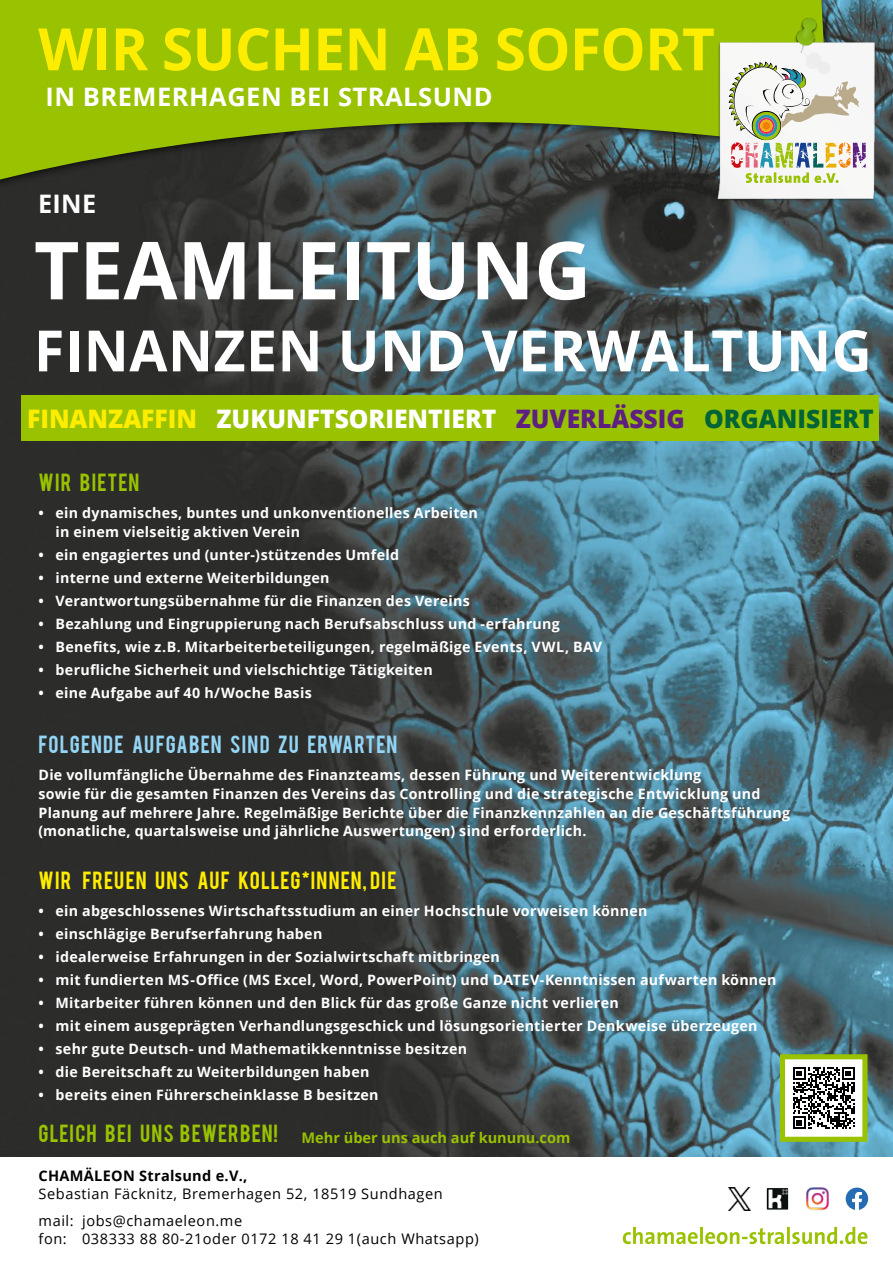
<style>
.page{position:relative;width:893px;height:1263px;background:#fff}
.page>*{position:absolute;margin:0;border:0;box-sizing:border-box;transform-origin:0 0}
.t1{font:700 80.1px "Open Sans";color:#fff}
.t2{font:700 58.5px "Open Sans";letter-spacing:-.01em;color:#ffed00}
.t3{font:700 57px "Open Sans";letter-spacing:.01em;color:#fff}
.t4{font:800 25.5px "Open Sans";color:#fff}
.t5{font:700 25.5px "Open Sans";letter-spacing:.02em;color:#fff}
.t6{font:19.5px "Bebas";letter-spacing:.06em;color:#ffed00}
.t7{font:19.5px "Bebas";letter-spacing:.055em;color:#93d5f4}
.t8{font:19.5px "Bebas";letter-spacing:.06em;color:#99c200}
.t9{font:14.55px/26.8px "Open Sans";letter-spacing:.04em;color:#000}
.t10{font:700 14.55px "Open Sans";color:#99c200}
.t11{font:700 14.55px "Open Sans";letter-spacing:.02em;color:#000}
.t12{font:700 14.25px/18.8px "Open Sans";letter-spacing:.02em;color:#fff}
.s1{color:#ffed00}
.s2{color:#5d1f82}
.s3{color:#006436}
.s4{font-family:"Bebas";font-weight:400;font-size:19.5px}
</style>
<div class="page">
<img style="left:0;top:0;width:893px;height:1157px">
<div style="left:22px;top:395px;width:857px;height:46px;background:#99c200"></div>
<div style="left:0;top:0;width:839px;height:192px;background:#000;opacity:.86"></div>
<svg style="left:0;top:0;width:830px;height:183px;background:#81a211"></svg>
<img style="left:716px;top:17px;width:162px;height:185px">
<svg style="left:729px;top:61px;width:137px;height:122px"></svg>
<svg style="left:623px;top:1227px;width:244px;height:17px"></svg>
<svg style="left:846px;top:1187px;width:22px;height:23px"></svg>
<img style="left:768px;top:1189px;width:19px;height:19px">
<div style="left:766px;top:1187px;width:23px;height:23px;border:1px solid #fff"></div>
<img style="left:806px;top:1187px;width:23px;height:24px">
<img style="left:729px;top:1187px;width:22px;height:23px">
<svg style="left:777px;top:1052px;width:93px;height:92px"></svg>
<h2 class="t2" style="left:38px;top:8px;width:678px">WIR SUCHEN AB SOFORT</h2>
<h3 class="t5" style="left:45px;top:78px;width:449px">IN BREMERHAGEN BEI STRALSUND</h3>
<h3 class="t5" style="left:38px;top:186px;width:59px">EINE</h3>
<h1 class="t1" style="left:34px;top:214px;width:559px">TEAMLEITUNG</h1>
<h3 class="t3" style="left:34px;top:310px;width:839px">FINANZEN UND VERWALTUNG</h3>
<h3 class="t4" style="left:27px;top:399px;width:848px"><span class="s1">FINANZAFFIN</span> ZUKUNFTSORIENTIERT <span class="s2">ZUVERLÄSSIG</span> <span class="s3">ORGANISIERT</span></h3>
<h3 class="t8" style="left:39px;top:468px;width:102px">WIR BIETEN</h3>
<p class="t12" style="left:56px;top:503px;width:424px;text-indent:-17px">• ein dynamisches, buntes und unkonventionelles Arbeiten in einem vielseitig aktiven Verein</p>
<p class="t12" style="left:39px;top:545px;width:362px">• ein engagiertes und (unter-)stützendes Umfeld</p>
<p class="t12" style="left:39px;top:568px;width:292px">• interne und externe Weiterbildungen</p>
<p class="t12" style="left:39px;top:591px;width:433px">• Verantwortungsübernahme für die Finanzen des Vereins</p>
<p class="t12" style="left:39px;top:614px;width:523px">• Bezahlung und Eingruppierung nach Berufsabschluss und -erfahrung</p>
<p class="t12" style="left:39px;top:637px;width:565px">• Benefits, wie z.B. Mitarbeiterbeteiligungen, regelmäßige Events, VWL, BAV</p>
<p class="t12" style="left:39px;top:660px;width:396px">• berufliche Sicherheit und vielschichtige Tätigkeiten</p>
<p class="t12" style="left:39px;top:683px;width:275px">• eine Aufgabe auf 40 h/Woche Basis</p>
<h3 class="t7" style="left:39px;top:730px;width:360px">FOLGENDE AUFGABEN SIND ZU ERWARTEN</h3>
<p class="t12" style="left:39px;top:765px;width:753px">Die vollumfängliche Übernahme des Finanzteams, dessen Führung und Weiterentwicklung<br>sowie für die gesamten Finanzen des Vereins das Controlling und die strategische Entwicklung und Planung auf mehrere Jahre. Regelmäßige Berichte über die Finanzkennzahlen an die Geschäftsführung (monatliche, quartalsweise und jährliche Auswertungen) sind erforderlich.</p>
<h3 class="t6" style="left:39px;top:866px;width:359px">WIR FREUEN UNS AUF KOLLEG*INNEN, DIE</h3>
<p class="t12" style="left:39px;top:901px;width:610px">• ein abgeschlossenes Wirtschaftsstudium an einer Hochschule vorweisen können</p>
<p class="t12" style="left:39px;top:924px;width:285px">• einschlägige Berufserfahrung haben</p>
<p class="t12" style="left:39px;top:947px;width:463px">• idealerweise Erfahrungen in der Sozialwirtschaft mitbringen</p>
<p class="t12" style="left:39px;top:970px;width:740px">• mit fundierten MS-Office (MS Excel, Word, PowerPoint) und DATEV-Kenntnissen aufwarten können</p>
<p class="t12" style="left:39px;top:993px;width:582px">• Mitarbeiter führen können und den Blick für das große Ganze nicht verlieren</p>
<p class="t12" style="left:39px;top:1016px;width:720px">• mit einem ausgeprägten Verhandlungsgeschick und lösungsorientierter Denkweise überzeugen</p>
<p class="t12" style="left:39px;top:1039px;width:430px">• sehr gute Deutsch- und Mathematikkenntnisse besitzen</p>
<p class="t12" style="left:39px;top:1062px;width:332px">• die Bereitschaft zu Weiterbildungen haben</p>
<p class="t12" style="left:39px;top:1085px;width:342px">• bereits einen Führerscheinklasse B besitzen</p>
<p class="t10" style="left:39px;top:1127px;width:533px"><span class="s4">GLEICH BEI UNS BEWERBEN!</span> Mehr über uns auch auf kununu.com</p>
<p class="t11" style="left:39px;top:1165px;width:210px">CHAMÄLEON Stralsund e.V.,</p>
<p class="t9" style="left:39px;top:1180px;width:406px">Sebastian Fäcknitz, Bremerhagen 52, 18519 Sundhagen mail: jobs@chamaeleon.me</p>
<p class="t9" style="left:39px;top:1225px;width:442px">fon: 038333 88 80-21oder 0172 18 41 29 1(auch Whatsapp)</p>
</div>
